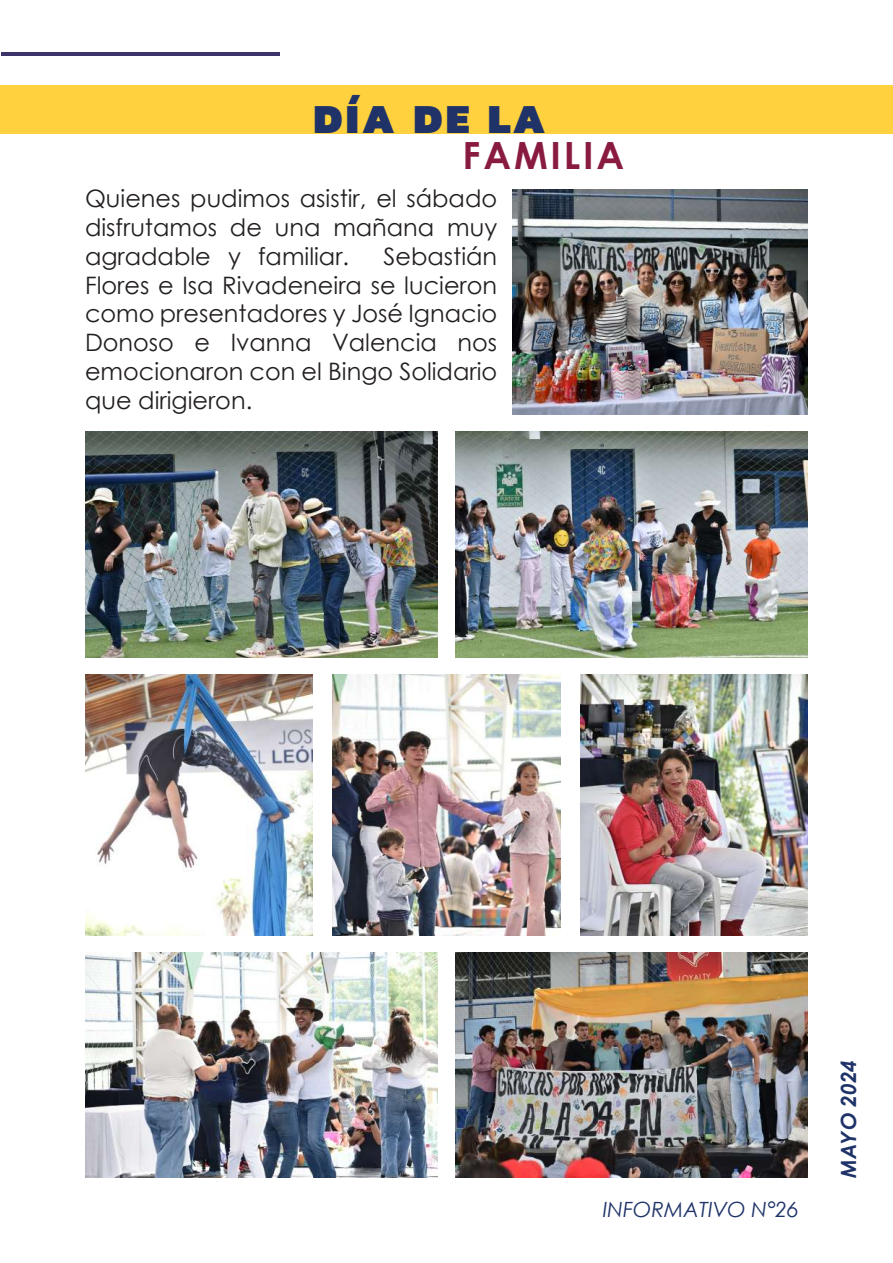
<style>
.page{position:relative;width:893px;height:1263px;background:#fff}
.page>*{position:absolute;margin:0;border:0;box-sizing:border-box;transform-origin:0 0}
.t1{font:900 42px "Kanit";letter-spacing:.075em;color:#1f3369}
.t2{font:700 37.5px "Century Gothic";letter-spacing:.075em;color:#891b40}
.t3{font:24px/28.8px "Century Gothic";color:#231f20;text-align:justify}
.t4{font:italic 21px "Century Gothic";color:#1f3369}
.t5{font:italic 700 21px "Century Gothic";color:#1f3369}
</style>
<div class="page">
<div style="left:0;top:85px;width:893px;height:48px;background:#ffd13f"></div>
<img style="left:512px;top:189px;width:296px;height:226px">
<img style="left:85px;top:432px;width:352px;height:225px">
<img style="left:85px;top:674px;width:228px;height:261px">
<img style="left:85px;top:952px;width:352px;height:226px">
<img style="left:455px;top:952px;width:353px;height:226px">
<img style="left:333px;top:674px;width:227px;height:261px">
<img style="left:580px;top:674px;width:228px;height:261px">
<img style="left:455px;top:432px;width:353px;height:225px">
<hr style="left:1px;top:52px;width:278px;height:3px;background:#3d336b">
<h1 class="t1" style="left:314px;top:84px;width:233px">DÍA DE LA</h1>
<h2 class="t2" style="left:463px;top:127px;width:163px">FAMILIA</h2>
<p class="t3" style="left:85px;top:184px;width:414px">Quienes pudimos asistir, el sábado disfrutamos de una mañana muy agradable y familiar.</p>
<p class="t3" style="left:85px;top:241px;width:414px;text-indent:299px">Sebastián Flores e Isa Rivadeneira se lucieron como presentadores y José Ignacio Donoso e Ivanna Valencia nos emocionaron con el Bingo Solidario que dirigieron.</p>
<p class="t4" style="left:603px;top:1195px;width:198px">INFORMATIVO N°26</p>
<p class="t5" style="left:832px;top:1178px;width:120px;rotate:-90deg">MAYO 2024</p>
</div>
